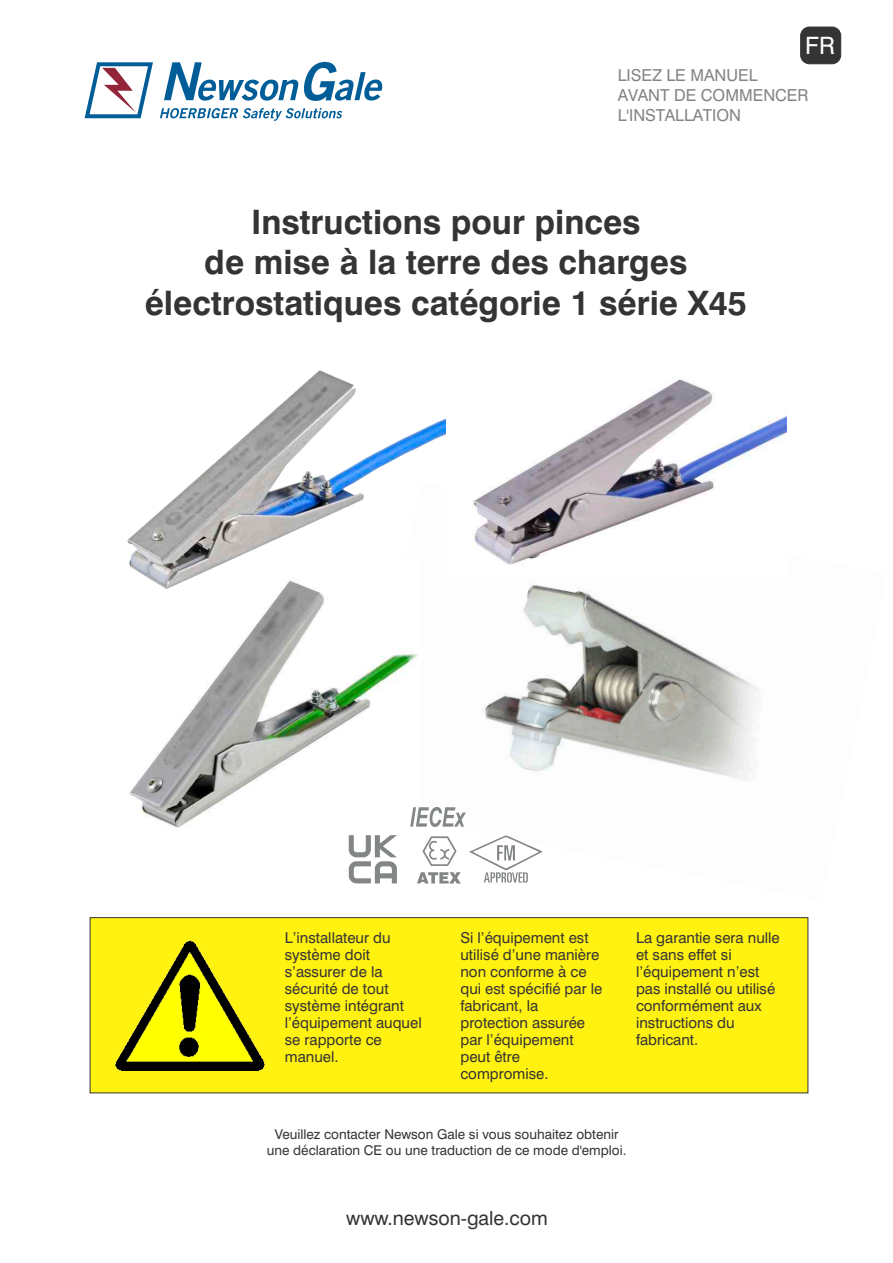
<style>
.page{position:relative;width:893px;height:1263px;background:#fff}
.page>*{position:absolute;margin:0;border:0;box-sizing:border-box;transform-origin:0 0}
.t1{font:700 33.75px/40.3px "Swiss 721 BT";color:#353434;text-align:center}
.t2{font:24px "Swiss 721 BT";color:#fefefe}
.t3{font:19.5px "Swiss 721 BT";color:#353434}
.t4{font:16.5px/19.8px "Swiss 721 BT";color:#838687}
.t5{font:15px/17.1px "Swiss 721 BT";color:#353434}
.t6{font:13.5px/16.2px "Swiss 721 BT";color:#353434;text-align:center}
</style>
<div class="page">
<div style="left:89px;top:917px;width:720px;height:177px;background:#fff110"></div>
<img style="left:115px;top:940px;width:150px;height:131px">
<svg style="left:164px;top:62px;width:219px;height:39px"></svg>
<svg style="left:85px;top:62px;width:68px;height:56px"></svg>
<svg style="left:160px;top:108px;width:182px;height:13px"></svg>
<div style="left:800px;top:27px;width:41px;height:37px;background:#353434;border:1px solid #353434;border-radius:9px"></div>
<img style="left:356px;top:584px;width:403px;height:300px">
<img style="left:129px;top:588px;width:292px;height:263px">
<img style="left:127px;top:371px;width:320px;height:217px">
<img style="left:446px;top:371px;width:340px;height:204px">
<svg style="left:410px;top:807px;width:56px;height:20px"></svg>
<svg style="left:417px;top:872px;width:44px;height:11px"></svg>
<svg style="left:422px;top:836px;width:34px;height:30px"></svg>
<svg style="left:349px;top:835px;width:48px;height:48px"></svg>
<svg style="left:469px;top:835px;width:74px;height:48px"></svg>
<h2 class="t2" style="left:805px;top:36px;width:31px">FR</h2>
<p class="t4" style="left:618px;top:67px;width:192px">LISEZ LE MANUEL<br>AVANT DE COMMENCER<br>L'INSTALLATION</p>
<h1 class="t1" style="left:145px;top:205px;width:604px">Instructions pour pinces<br>de mise à la terre des charges électrostatiques catégorie 1 série X45</h1>
<p class="t5" style="left:285px;top:930px;width:138px">L’installateur du système doit s’assurer de la sécurité de tout système intégrant l’équipement auquel se rapporte ce manuel.</p>
<p class="t5" style="left:460px;top:930px;width:143px">Si l’équipement est utilisé d’une manière non conforme à ce qui est spécifié par le fabricant, la protection assurée par l’équipement peut être compromise.</p>
<p class="t5" style="left:636px;top:930px;width:145px">La garantie sera nulle et sans effet si l’équipement n’est pas installé ou utilisé conformément aux instructions du fabricant.</p>
<p class="t6" style="left:267px;top:1127px;width:361px">Veuillez contacter Newson Gale si vous souhaitez obtenir une déclaration CE ou une traduction de ce mode d'emploi.</p>
<h3 class="t3" style="left:346px;top:1210px;width:203px">www.newson-gale.com</h3>
</div>
